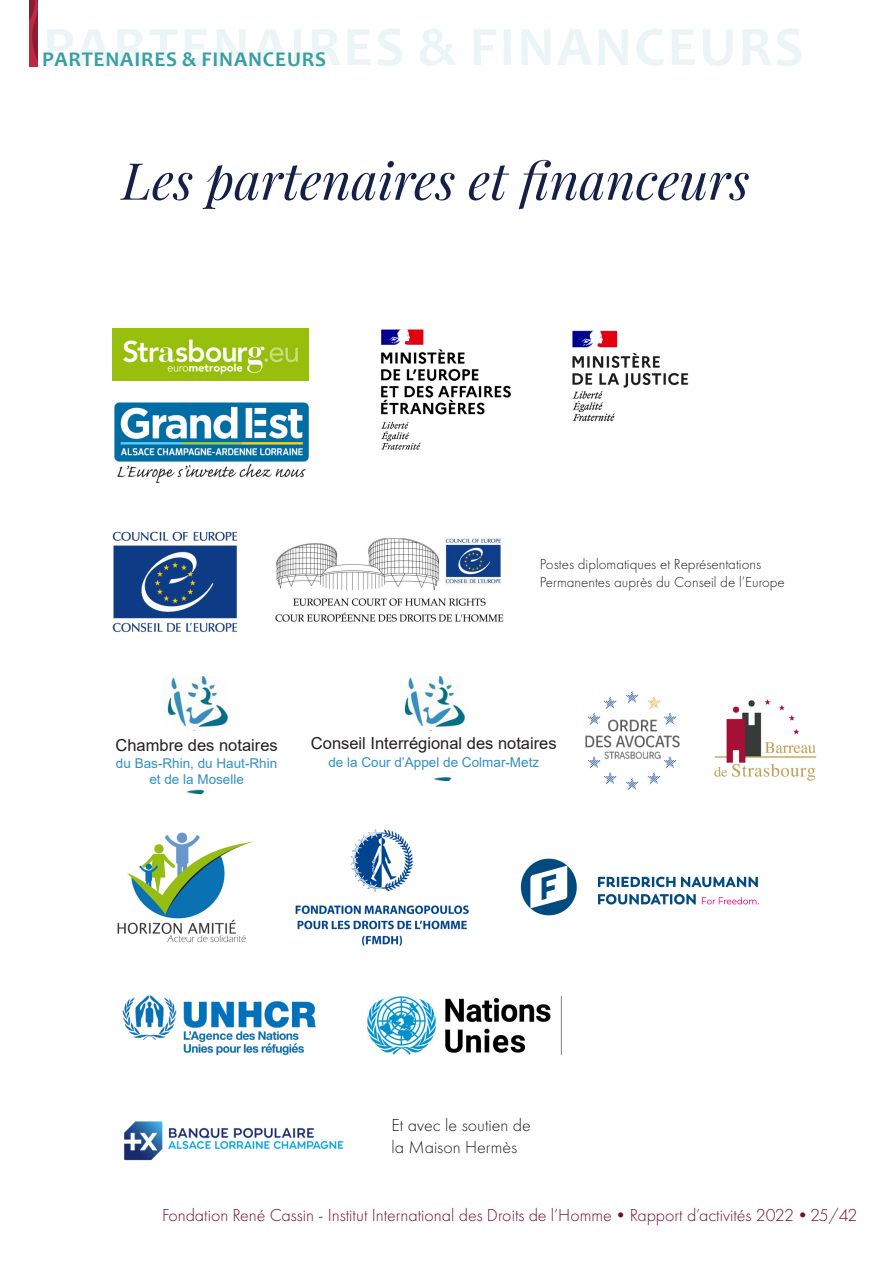
<style>
.page{position:relative;width:893px;height:1263px;background:#fff}
.page>*{position:absolute;margin:0;border:0;box-sizing:border-box;transform-origin:0 0}
.section{font:italic 51px "Playfair Display";color:#152049}
.t1{font:700 21px "Candara";letter-spacing:.04em;color:#399fa2}
.t2{font:300 18px "Futura PT";color:#76102a}
.t3{font:18px "Futura TOT Ligh";color:#231f20}
.t4{font:16.5px "Arial";color:#231f20}
.t5{font:15px/18px "Futura TOT Ligh";color:#231f20}
.t6{font:13.5px "Arial";color:#3290c4}
.s1{font-style:inherit}
</style>
<div class="page">
<svg style="left:30px;top:0;width:8px;height:66px"></svg>
<img style="left:381px;top:329px;width:130px;height:121px">
<img style="left:572px;top:330px;width:117px;height:92px">
<img style="left:114px;top:402px;width:195px;height:80px">
<img style="left:112px;top:328px;width:196px;height:53px">
<img style="left:585px;top:691px;width:94px;height:99px">
<img style="left:117px;top:832px;width:137px;height:111px">
<img style="left:112px;top:531px;width:126px;height:102px">
<img style="left:295px;top:829px;width:174px;height:117px">
<img style="left:165px;top:677px;width:63px;height:52px">
<img style="left:186px;top:787px;width:19px;height:6px">
<img style="left:124px;top:1121px;width:220px;height:40px">
<img style="left:520px;top:858px;width:239px;height:58px">
<img style="left:275px;top:537px;width:229px;height:85px">
<img style="left:402px;top:677px;width:63px;height:52px">
<img style="left:433px;top:775px;width:19px;height:6px">
<img style="left:714px;top:699px;width:103px;height:82px">
<img style="left:122px;top:995px;width:194px;height:61px">
<img style="left:368px;top:997px;width:193px;height:58px">
<p class="t1" style="left:42px;top:46px;width:285px">PARTENAIRES &amp; FINANCEURS</p>
<p class="section" style="left:122px;top:141px;width:629px">Les partenaires et financeurs</p>
<p class="t5" style="left:540px;top:555px;width:246px">Postes diplomatiques et Représentations<br>Permanentes auprès du Conseil de l’Europe</p>
<p class="t4" style="left:115px;top:734px;width:164px">Chambre des notaires</p>
<p class="t6" style="left:116px;top:753px;width:163px">du Bas-Rhin, du Haut-Rhin</p>
<p class="t6" style="left:149px;top:770px;width:96px">et de la Moselle</p>
<p class="t4" style="left:311px;top:732px;width:247px">Conseil Interrégional des notaires</p>
<p class="t6" style="left:328px;top:753px;width:212px">de la Cour d’Appel de Colmar-Metz</p>
<p class="t3" style="left:392px;top:1115px;width:141px">Et avec le soutien de</p>
<p class="t3" style="left:392px;top:1136px;width:127px">la Maison Hermès</p>
<p class="t2" style="left:162px;top:1205px;width:697px">Fondation René Cassin - Institut International des Droits de l’Homme•Rapport d’activités 2022<span class="s1">•25/42</span></p>
</div>
